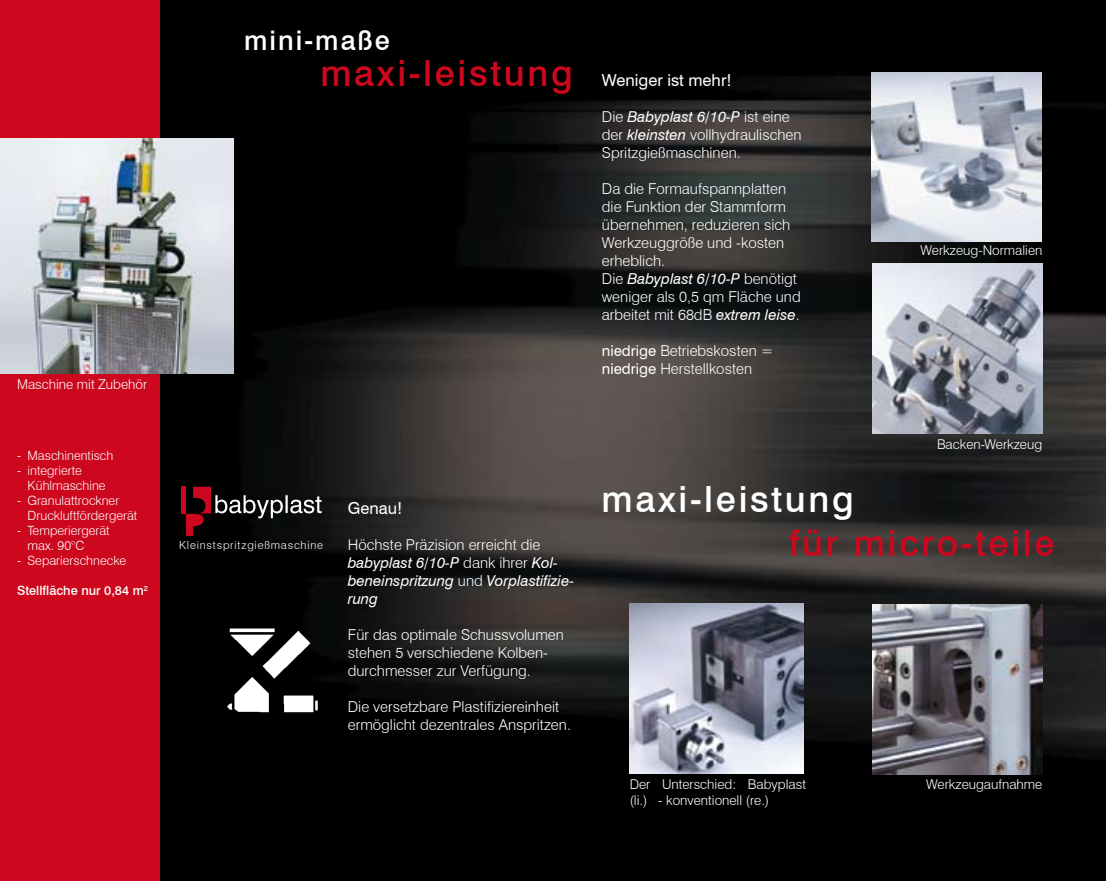
<style>
.page{position:relative;width:1106px;height:881px;background:#fff}
.page>*{position:absolute;margin:0;border:0;box-sizing:border-box;transform-origin:0 0}
.t1{font:500 36px "Swiss 721 BT";letter-spacing:.075em;color:#cc071e}
.t2{font:500 36px "Swiss 721 BT";letter-spacing:.075em;color:#fff}
.t3{font:500 27px "Swiss 721 BT";letter-spacing:.075em;color:#fff}
.t4{font:16.5px "Swiss 721 BT";color:#fff}
.t5{font:300 15px/18px "Swiss 721 BT";color:#fff}
.t6{font:italic 15px/18px "Swiss 721 BT";color:#fff}
.t7{font:300 13.5px "Swiss 721 BT";color:#fff}
.t8{font:300 12.75px/15px "Swiss 721 BT";color:#fff}
.t9{font:500 12.75px "Swiss 721 BT";color:#fff}
.t10{font:300 11.1px "Swiss 721 BT";letter-spacing:.07em;color:#fff}
.s1{font-weight:500;font-size:36px;color:#cc071e}
.s2{font-weight:400;font-style:italic}
.s3{font-weight:400}
.s4{font-weight:300;font-style:normal}
</style>
<div class="page">
<img style="left:160px;top:0;width:946px;height:880px">
<div style="left:0;top:0;width:160px;height:880px;background:#cc071e"></div>
<img style="left:871px;top:73px;width:170px;height:168px">
<img style="left:872px;top:263px;width:170px;height:170px">
<img style="left:872px;top:604px;width:170px;height:170px">
<img style="left:629px;top:603px;width:174px;height:169px">
<img style="left:217px;top:614px;width:108px;height:107px">
<img style="left:0;top:139px;width:234px;height:234px">
<hr style="left:181px;top:486px;width:4px;height:27px;background:#cc071e">
<svg style="left:186px;top:486px;width:136px;height:50px;background:#2f1f21"></svg>
<p class="t7" style="left:17px;top:376px;width:132px">Maschine mit Zubehör</p>
<p class="t8" style="left:28px;top:448px;width:111px">Maschinentisch integrierte<br>Kühlmaschine<br>Granulattrockner<br>Druckluftfördergerät<br>Temperiergerät max. 90°C<br>Separierschnecke</p>
<p class="t9" style="left:17px;top:582px;width:132px">Stellfläche nur 0,84 m<sup>2</sup></p>
<p class="t8" style="left:17px;top:448px;width:6px">- -</p>
<p class="t8" style="left:17px;top:493px;width:6px">-</p>
<p class="t8" style="left:17px;top:523px;width:6px">-</p>
<p class="t8" style="left:17px;top:553px;width:6px">-</p>
<h2 class="t3" style="left:244px;top:24px;width:147px">mini-maße</h2>
<p class="t4" style="left:320px;top:70px;width:413px"><span class="s1">maxi-leistung</span> Weniger ist mehr!</p>
<p class="t5" style="left:602px;top:107px;width:201px">Die <span class="s2">Babyplast 6/10-P</span> ist eine der <span class="s2">kleinsten</span> vollhydraulischen<br>Spritzgießmaschinen.</p>
<p class="t5" style="left:602px;top:179px;width:200px">Da die Formaufspannplatten die Funktion der Stammform übernehmen, reduzieren sich<br>Werkzeuggröße und -kosten erheblich.<br>Die <span class="s2">Babyplast 6/10-P</span> benötigt weniger als 0,5 qm Fläche und arbeitet mit 68dB <span class="s2">extrem leise</span>.</p>
<p class="t5" style="left:602px;top:341px;width:173px"><span class="s3">niedrige</span> Betriebskosten = <span class="s3">niedrige</span> Herstellkosten</p>
<p class="t7" style="left:920px;top:242px;width:123px">Werkzeug-Normalien</p>
<p class="t7" style="left:937px;top:436px;width:107px">Backen-Werkzeug</p>
<p class="t10" style="left:179px;top:538px;width:146px">Kleinstspritzgießmaschine</p>
<p class="t4" style="left:348px;top:497px;width:56px">Genau!</p>
<p class="t6" style="left:348px;top:535px;width:228px"><span class="s4">Höchste Präzision erreicht die </span>babyplast 6/10-P <span class="s4">dank ihrer</span> Kol&shy;beneinspritzung <span class="s4">und</span> Vorplastifizie&shy;rung</p>
<p class="t5" style="left:348px;top:625px;width:217px">Für das optimale Schussvolumen stehen 5 verschiedene Kolben&shy;durchmesser zur Verfügung.</p>
<p class="t5" style="left:348px;top:697px;width:225px">Die versetzbare Plastifiziereinheit ermöglicht dezentrales Anspritzen.</p>
<h1 class="t2" style="left:601px;top:477px;width:254px">maxi-leistung</h1>
<h1 class="t1" style="left:789px;top:520px;width:267px">für micro-teile</h1>
<p class="t7" style="left:629px;top:775px;width:178px">Der Unterschied: Babyplast</p>
<p class="t7" style="left:926px;top:775px;width:118px">Werkzeugaufnahme</p>
<p class="t7" style="left:629px;top:791px;width:141px">(li.) - konventionell (re.)</p>
</div>
